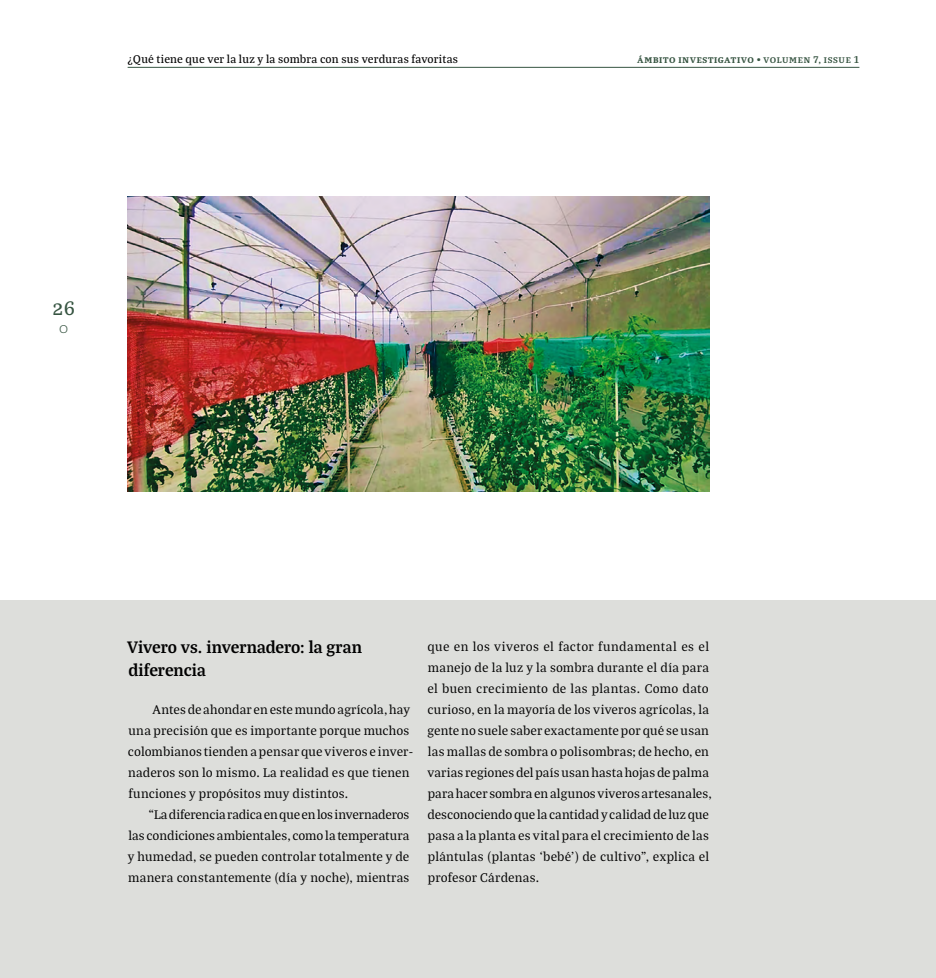
<style>
.page{position:relative;width:936px;height:978px;background:#fff}
.page>*{position:absolute;margin:0;border:0;box-sizing:border-box;transform-origin:0 0}
.t1{font:500 21px "Bagatela";color:#365441}
.T2{font:700 18px/22.5px "Bagatela";letter-spacing:.005em;color:#000}
.Body{font:13.5px/21px "Bagatela";letter-spacing:.01em;color:#000}
.t2{font:500 12px "Bagatela";letter-spacing:.015em;color:#000}
.t3{font:500 12px "Bagatela";color:#365441}
.t4{font:10.5px "Bagatela Dark";letter-spacing:.07em;color:#365441}
.s1{font-family:"Bagatela";font-weight:700}
</style>
<div class="page">
<div style="left:0;top:600px;width:935px;height:378px;background:#dddedb"></div>
<hr style="left:128px;top:67px;width:731px;height:1px;background:#365441">
<img style="left:128px;top:197px;width:581px;height:294px">
<p class="t2" style="left:128px;top:51px;width:332px">¿Qué tiene que ver la luz y la sombra con sus verduras favoritas</p>
<p class="t4" style="left:637px;top:52px;width:223px">Ámbito Investigativo <span class="s1">• Volumen 7, Issue 1</span></p>
<h1 class="t1" style="left:52px;top:294px;width:24px">26</h1>
<p class="t3" style="left:59px;top:321px;width:11px">○</p>
<p class="T2" style="left:127px;top:635px;width:236px">Vivero vs. invernadero: la gran diferencia</p>
<p class="Body" style="left:128px;top:698px;width:286px;text-indent:25px">Antes de ahondar en este mundo agrícola, hay una precisión que es importante porque muchos colombianos tienden a pensar que viveros e inver&shy;naderos son lo mismo. La realidad es que tienen funciones y propósitos muy distintos.</p>
<p class="Body" style="left:128px;top:803px;width:283px;text-align:justify;text-indent:20px">“La diferencia radica en que en los invernaderos las condiciones ambientales, como la temperatura y humedad, se pueden controlar totalmente y de manera constantemente (día y noche), mientras</p>
<p class="Body" style="left:427px;top:635px;width:286px">que en los viveros el factor fundamental es el manejo de la luz y la sombra durante el día para el buen crecimiento de las plantas. Como dato curioso, en la mayoría de los viveros agrícolas, la gente no suele saber exactamente por qué se usan las mallas de sombra o polisombras; de hecho, en varias regiones del país usan hasta hojas de palma para hacer sombra en algunos viveros artesanales, desconociendo que la cantidad y calidad de luz que pasa a la planta es vital para el crecimiento de las plántulas (plantas ‘bebé’) de cultivo”, explica el profesor Cárdenas.</p>
</div>
